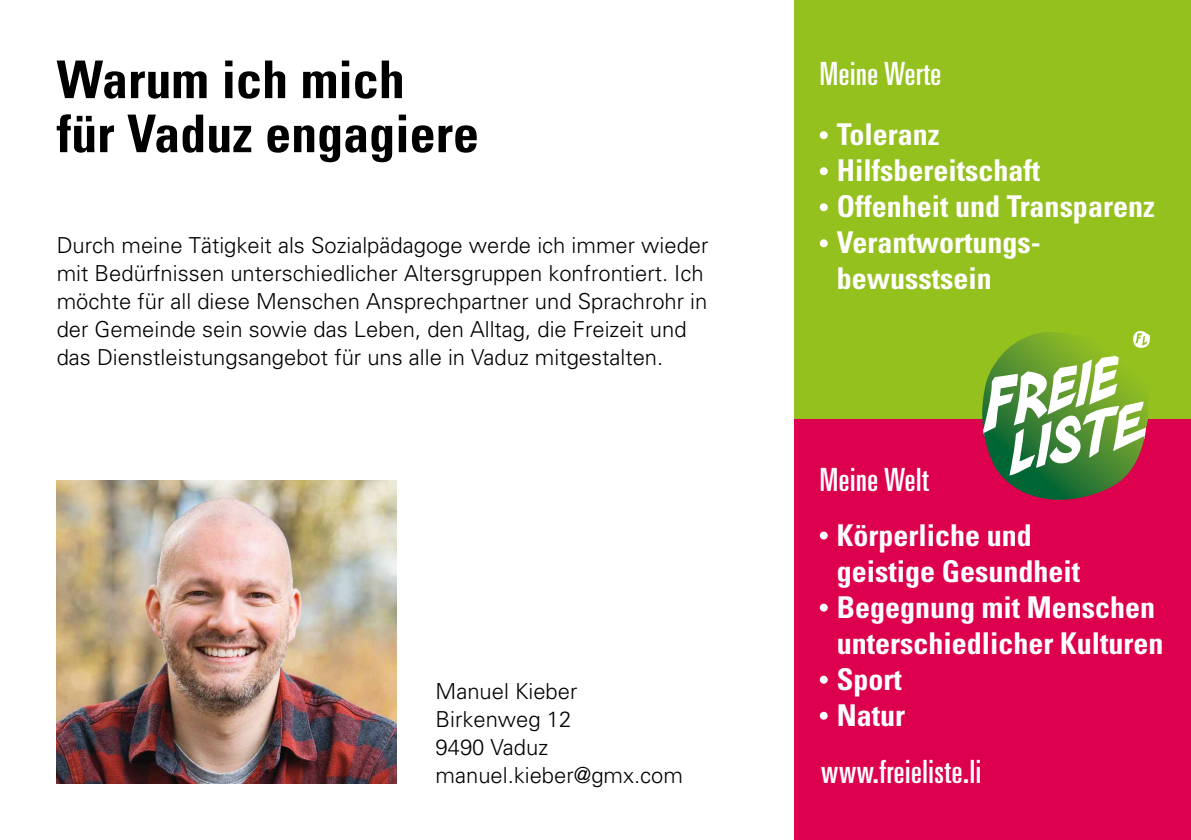
<style>
.page{position:relative;width:1191px;height:840px;background:#fff}
.page>*{position:absolute;margin:0;border:0;box-sizing:border-box;transform-origin:0 0}
.t1{font:700 condensed 52px/54px "Univers";color:#000}
.t2{font:ultra-condensed 32px "Univers";letter-spacing:.02em;color:#fff}
.t3{font:700 condensed 30px/36px "Univers";color:#fff}
.t4{font:300 22px/28px "Univers";color:#000}
</style>
<div class="page">
<div style="left:794px;top:0;width:397px;height:420px;background:#95c11f"></div>
<div style="left:794px;top:420px;width:397px;height:419px;background:#dd004e"></div>
<img style="left:57px;top:480px;width:340px;height:302px">
<div style="left:819px;top:531px;width:8px;height:8px;background:#fff;border-radius:50%"></div>
<div style="left:819px;top:603px;width:8px;height:8px;background:#fff;border-radius:50%"></div>
<svg style="left:819px;top:675px;width:8px;height:8px"></svg>
<svg style="left:819px;top:711px;width:8px;height:8px"></svg>
<svg style="left:982px;top:331px;width:170px;height:169px"></svg>
<div style="left:819px;top:131px;width:8px;height:8px;background:#fff;border-radius:50%"></div>
<div style="left:819px;top:167px;width:8px;height:8px;background:#fff;border-radius:50%"></div>
<div style="left:819px;top:203px;width:8px;height:8px;background:#fff;border-radius:50%"></div>
<div style="left:819px;top:239px;width:8px;height:8px;background:#fff;border-radius:50%"></div>
<h1 class="t1" style="left:57px;top:52px;width:424px">Warum ich mich<br>für Vaduz engagiere</h1>
<p class="t4" style="left:57px;top:231px;width:653px">Durch meine Tätigkeit als Sozialpädagoge werde ich immer wieder mit Bedürfnissen unterschiedlicher Altersgruppen konfrontiert. Ich möchte für all diese Menschen Ansprechpartner und Sprachrohr in der Gemeinde sein sowie das Leben, den Alltag, die Freizeit und das Dienstleistungsangebot für uns alle in Vaduz mitgestalten.</p>
<p class="t4" style="left:435px;top:676px;width:249px">Manuel Kieber<br>Birkenweg 12<br>9490 Vaduz manuel.kieber@gmx.com</p>
<h2 class="t2" style="left:819px;top:55px;width:123px">Meine Werte</h2>
<h3 class="t3" style="left:836px;top:116px;width:319px">Toleranz<br>Hilfsbereitschaft<br>Offenheit und Transparenz<br>Verantwortungs&shy;bewusstsein</h3>
<h2 class="t2" style="left:819px;top:461px;width:110px">Meine Welt</h2>
<h3 class="t3" style="left:836px;top:516px;width:328px">Körperliche und<br>geistige Gesundheit<br>Begegnung mit Menschen unterschiedlicher Kulturen<br>Sport<br>Natur</h3>
<h2 class="t2" style="left:821px;top:752px;width:161px">www.freieliste.li</h2>
</div>
